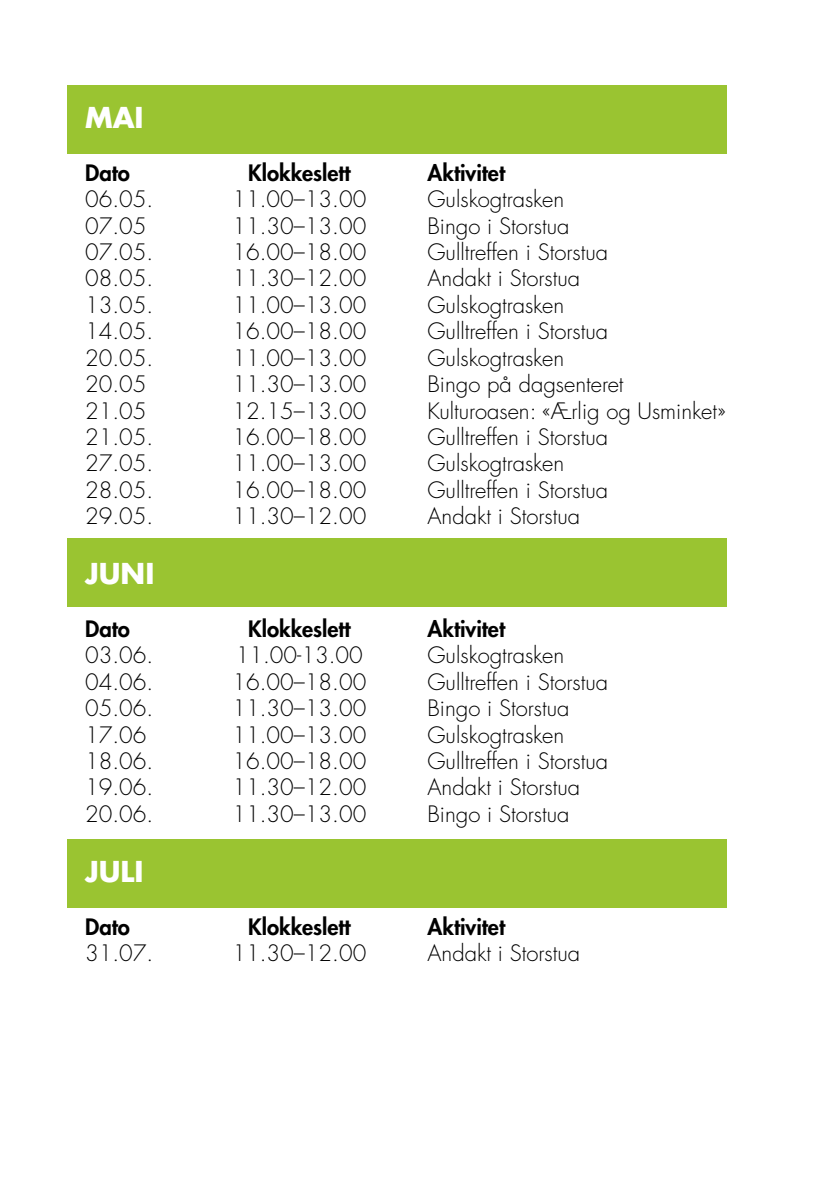
<style>
.page{position:relative;width:840px;height:1191px;background:#fff}
.page>*{position:absolute;margin:0;border:0;box-sizing:border-box;transform-origin:0 0}
.t1{font:700 28px "Futura LT Pro";color:#fff}
.t2{font:300 22px "Futura LT Pro";color:#000}
.t3{font:800 22px "Futura LT Pro";color:#000}
</style>
<div class="page">
<div style="left:67px;top:85px;width:659px;height:68px;background:#9ac431"></div>
<div style="left:67px;top:539px;width:659px;height:68px;background:#9ac431"></div>
<div style="left:67px;top:840px;width:659px;height:68px;background:#9ac431"></div>
<p class="t1" style="left:85px;top:96px;width:60px">MAI</p>
<p class="t3" style="left:85px;top:156px;width:46px">Dato</p>
<p class="t3" style="left:248px;top:156px;width:104px">Klokkeslett</p>
<p class="t3" style="left:427px;top:156px;width:79px">Aktivitet</p>
<p class="t2" style="left:85px;top:185px;width:70px">06.05.</p>
<p class="t2" style="left:232px;top:185px;width:135px">11.00–13.00</p>
<p class="t2" style="left:427px;top:185px;width:138px">Gulskogtrasken</p>
<p class="t2" style="left:85px;top:211px;width:63px">07.05</p>
<p class="t2" style="left:232px;top:211px;width:135px">11.30–13.00</p>
<p class="t2" style="left:427px;top:211px;width:143px">Bingo i Storstua</p>
<p class="t2" style="left:85px;top:238px;width:70px">07.05.</p>
<p class="t2" style="left:232px;top:238px;width:135px">16.00–18.00</p>
<p class="t2" style="left:427px;top:238px;width:182px">Gulltreffen i Storstua</p>
<p class="t2" style="left:85px;top:264px;width:70px">08.05.</p>
<p class="t2" style="left:232px;top:264px;width:135px">11.30–12.00</p>
<p class="t2" style="left:427px;top:264px;width:154px">Andakt i Storstua</p>
<p class="t2" style="left:85px;top:290px;width:70px">13.05.</p>
<p class="t2" style="left:232px;top:290px;width:135px">11.00–13.00</p>
<p class="t2" style="left:427px;top:290px;width:138px">Gulskogtrasken</p>
<p class="t2" style="left:85px;top:317px;width:70px">14.05.</p>
<p class="t2" style="left:232px;top:317px;width:135px">16.00–18.00</p>
<p class="t2" style="left:427px;top:317px;width:182px">Gulltreffen i Storstua</p>
<p class="t2" style="left:85px;top:343px;width:70px">20.05.</p>
<p class="t2" style="left:232px;top:343px;width:135px">11.00–13.00</p>
<p class="t2" style="left:427px;top:343px;width:138px">Gulskogtrasken</p>
<p class="t2" style="left:85px;top:370px;width:63px">20.05</p>
<p class="t2" style="left:232px;top:370px;width:135px">11.30–13.00</p>
<p class="t2" style="left:427px;top:370px;width:197px">Bingo på dagsenteret</p>
<p class="t2" style="left:85px;top:396px;width:63px">21.05</p>
<p class="t2" style="left:232px;top:396px;width:135px">12.15–13.00</p>
<p class="t2" style="left:427px;top:396px;width:299px">Kulturoasen: «Ærlig og Usminket»</p>
<p class="t2" style="left:85px;top:422px;width:70px">21.05.</p>
<p class="t2" style="left:232px;top:422px;width:135px">16.00–18.00</p>
<p class="t2" style="left:427px;top:422px;width:182px">Gulltreffen i Storstua</p>
<p class="t2" style="left:85px;top:449px;width:70px">27.05.</p>
<p class="t2" style="left:232px;top:449px;width:135px">11.00–13.00</p>
<p class="t2" style="left:427px;top:449px;width:138px">Gulskogtrasken</p>
<p class="t2" style="left:85px;top:475px;width:70px">28.05.</p>
<p class="t2" style="left:232px;top:475px;width:135px">16.00–18.00</p>
<p class="t2" style="left:427px;top:475px;width:182px">Gulltreffen i Storstua</p>
<p class="t2" style="left:85px;top:502px;width:70px">29.05.</p>
<p class="t2" style="left:232px;top:502px;width:135px">11.30–12.00</p>
<p class="t2" style="left:427px;top:502px;width:154px">Andakt i Storstua</p>
<p class="t1" style="left:85px;top:552px;width:71px">JUNI</p>
<p class="t3" style="left:85px;top:612px;width:46px">Dato</p>
<p class="t3" style="left:248px;top:612px;width:104px">Klokkeslett</p>
<p class="t3" style="left:427px;top:612px;width:79px">Aktivitet</p>
<p class="t2" style="left:85px;top:641px;width:70px">03.06.</p>
<p class="t2" style="left:236px;top:641px;width:128px">11.00-13.00</p>
<p class="t2" style="left:427px;top:641px;width:138px">Gulskogtrasken</p>
<p class="t2" style="left:85px;top:667px;width:70px">04.06.</p>
<p class="t2" style="left:232px;top:667px;width:135px">16.00–18.00</p>
<p class="t2" style="left:427px;top:667px;width:182px">Gulltreffen i Storstua</p>
<p class="t2" style="left:85px;top:694px;width:70px">05.06.</p>
<p class="t2" style="left:232px;top:694px;width:135px">11.30–13.00</p>
<p class="t2" style="left:427px;top:694px;width:143px">Bingo i Storstua</p>
<p class="t2" style="left:85px;top:720px;width:63px">17.06</p>
<p class="t2" style="left:232px;top:720px;width:135px">11.00–13.00</p>
<p class="t2" style="left:427px;top:720px;width:138px">Gulskogtrasken</p>
<p class="t2" style="left:85px;top:746px;width:70px">18.06.</p>
<p class="t2" style="left:232px;top:746px;width:135px">16.00–18.00</p>
<p class="t2" style="left:427px;top:746px;width:182px">Gulltreffen i Storstua</p>
<p class="t2" style="left:85px;top:773px;width:70px">19.06.</p>
<p class="t2" style="left:232px;top:773px;width:135px">11.30–12.00</p>
<p class="t2" style="left:427px;top:773px;width:154px">Andakt i Storstua</p>
<p class="t2" style="left:85px;top:799px;width:70px">20.06.</p>
<p class="t2" style="left:232px;top:799px;width:135px">11.30–13.00</p>
<p class="t2" style="left:427px;top:799px;width:143px">Bingo i Storstua</p>
<p class="t1" style="left:85px;top:849px;width:60px">JULI</p>
<p class="t3" style="left:85px;top:910px;width:46px">Dato</p>
<p class="t3" style="left:248px;top:910px;width:104px">Klokkeslett</p>
<p class="t3" style="left:427px;top:910px;width:79px">Aktivitet</p>
<p class="t2" style="left:85px;top:938px;width:70px">31.07.</p>
<p class="t2" style="left:232px;top:938px;width:135px">11.30–12.00</p>
<p class="t2" style="left:427px;top:938px;width:154px">Andakt i Storstua</p>
</div>
